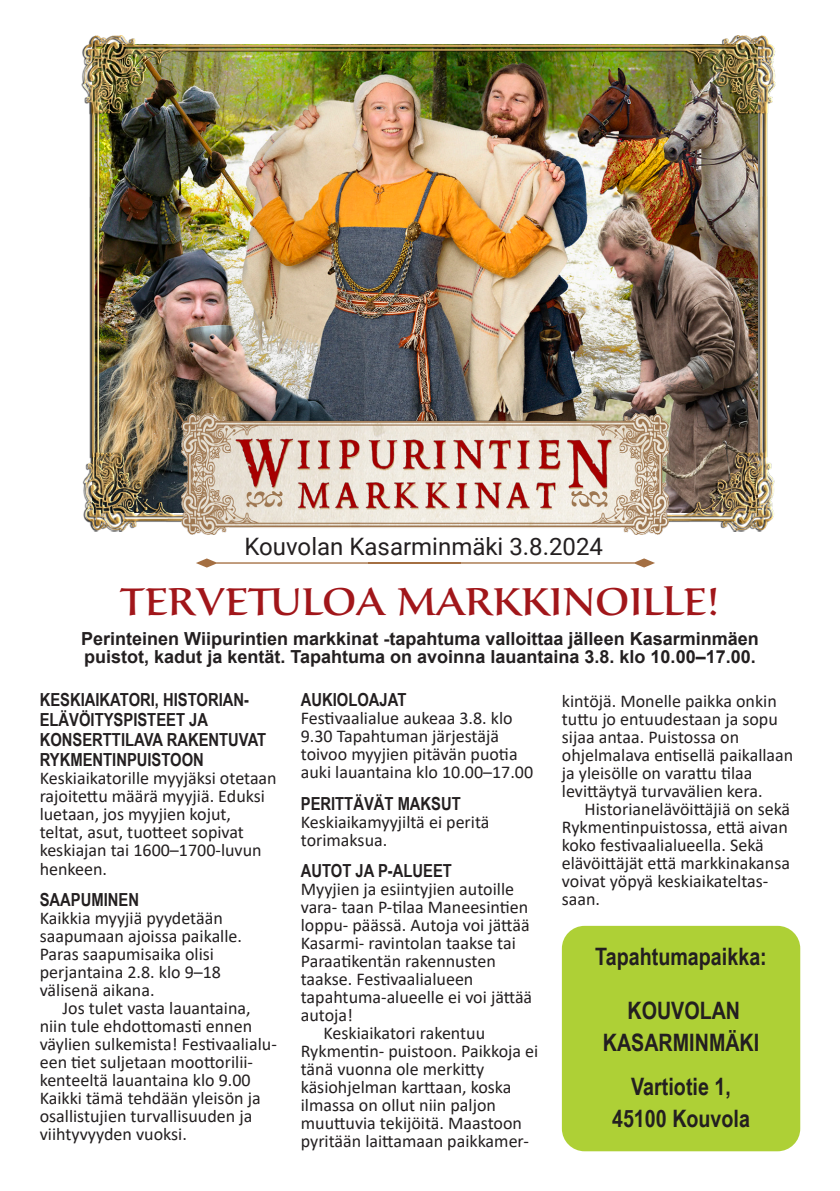
<style>
.page{position:relative;width:840px;height:1191px;background:#fff}
.page>*{position:absolute;margin:0;border:0;box-sizing:border-box;transform-origin:0 0}
.t1{font:500 40px "Sava Pro";letter-spacing:-.01em;color:#a1161a}
.väliotsikko_ohjelma{font:700 24px/32px "Arial Narrow";color:#231f20;text-align:center}
.t2{font:24px "Roboto";color:#231f20}
.leipis{font:18px/18px "Calibri";color:#231f20}
.leipis_sisennyksellä{font:18px/18px "Calibri";color:#231f20}
.t3{font:700 18px/18px "Arial";color:#231f20}
.väliotsikko_ohjelma-2{font:700 18px/20px "Arial Narrow";color:#231f20}
</style>
<div class="page">
<img style="left:82px;top:35px;width:692px;height:497px">
<img style="left:181px;top:413px;width:487px;height:121px">
<svg style="left:196px;top:558px;width:202px;height:9px"></svg>
<hr style="left:368px;top:562px;width:92px;height:1px;background:#a46f42">
<svg style="left:452px;top:558px;width:202px;height:9px"></svg>
<div style="left:561px;top:926px;width:238px;height:225px;background:#aed036;border-radius:23px"></div>
<p class="t2" style="left:244px;top:530px;width:360px">Kouvolan Kasarminmäki 3.8.2024</p>
<p class="t1" style="left:120px;top:575px;width:600px">TERVETULOA MARKKINOILLE!</p>
<p class="t3" style="left:81px;top:629px;width:679px">Perinteinen Wiipurintien markkinat -tapahtuma valloittaa jälleen Kasarminmäen puistot, kadut ja kentät. Tapahtuma on avoinna lauantaina 3.8. klo 10.00–17.00.</p>
<p class="väliotsikko_ohjelma-2" style="left:40px;top:689px;width:228px">KESKIAIKATORI, HISTORIAN-<br>ELÄVÖITYSPISTEET JA<br>KONSERTTILAVA RAKENTUVAT<br>RYKMENTINPUISTOON</p>
<p class="leipis" style="left:40px;top:769px;width:238px">Keskiaikatorille myyjäksi otetaan rajoitettu määrä myyjiä. Eduksi luetaan, jos myyjien kojut, teltat, asut, tuotteet sopivat keskiajan tai 1600–1700-luvun henkeen.</p>
<p class="väliotsikko_ohjelma-2" style="left:40px;top:888px;width:101px">SAAPUMINEN</p>
<p class="leipis" style="left:40px;top:908px;width:204px">Kaikkia myyjiä pyydetään saapumaan ajoissa paikalle.<br>Paras saapumisaika olisi perjantaina 2.8. klo 9–18 välisenä aikana.</p>
<p class="leipis" style="left:40px;top:998px;width:238px;text-indent:23px">Jos tulet vasta lauantaina, niin tule ehdottomasti ennen väylien sulkemista! Festivaalialu&shy;een tiet suljetaan moottorilii&shy;kenteeltä lauantaina klo 9.00<br>Kaikki tämä tehdään yleisön ja osallistujien turvallisuuden ja viihtyvyyden vuoksi.</p>
<p class="väliotsikko_ohjelma-2" style="left:300px;top:689px;width:107px">AUKIOLOAJAT</p>
<p class="leipis" style="left:300px;top:709px;width:234px">Festivaalialue aukeaa 3.8. klo<br>9.30 Tapahtuman järjestäjä toivoo myyjien pitävän puotia auki lauantaina klo 10.00–17.00</p>
<p class="väliotsikko_ohjelma-2" style="left:300px;top:792px;width:161px">PERITTÄVÄT MAKSUT</p>
<p class="leipis" style="left:300px;top:812px;width:190px">Keskiaikamyyjiltä ei peritä torimaksua.</p>
<p class="väliotsikko_ohjelma-2" style="left:300px;top:860px;width:152px">AUTOT JA P-ALUEET</p>
<p class="leipis" style="left:300px;top:879px;width:233px">Myyjien ja esiintyjien autoille vara- taan P-tilaa Maneesintien loppu- päässä. Autoja voi jättää<br>Kasarmi- ravintolan taakse tai<br>Paraatikentän rakennusten taakse. Festivaalialueen tapahtuma-alueelle ei voi jättää autoja!</p>
<p class="leipis_sisennyksellä" style="left:300px;top:1023px;width:239px;text-indent:23px">Keskiaikatori rakentuu<br>Rykmentin- puistoon. Paikkoja ei tänä vuonna ole merkitty käsiohjelman karttaan, koska ilmassa on ollut niin paljon muuttuvia tekijöitä. Maastoon pyritään laittamaan paikkamer-</p>
<p class="leipis_sisennyksellä" style="left:561px;top:691px;width:233px">kintöjä. Monelle paikka onkin tuttu jo entuudestaan ja sopu sijaa antaa. Puistossa on ohjelmalava entisellä paikallaan ja yleisölle on varattu tilaa levittäytyä turvavälien kera.</p>
<p class="leipis_sisennyksellä" style="left:561px;top:799px;width:230px;text-indent:23px">Historianelävöittäjiä on sekä<br>Rykmentinpuistossa, että aivan koko festivaalialueella. Sekä elävöittäjät että markkinakansa voivat yöpyä keskiaikateltas&shy;saan.</p>
<p class="väliotsikko_ohjelma" style="left:595px;top:939px;width:173px">Tapahtumapaikka:</p>
<p class="väliotsikko_ohjelma" style="left:602px;top:993px;width:158px">KOUVOLAN<br>KASARMINMÄKI</p>
<p class="väliotsikko_ohjelma" style="left:611px;top:1069px;width:139px">Vartiotie 1,<br>45100 Kouvola</p>
</div>
